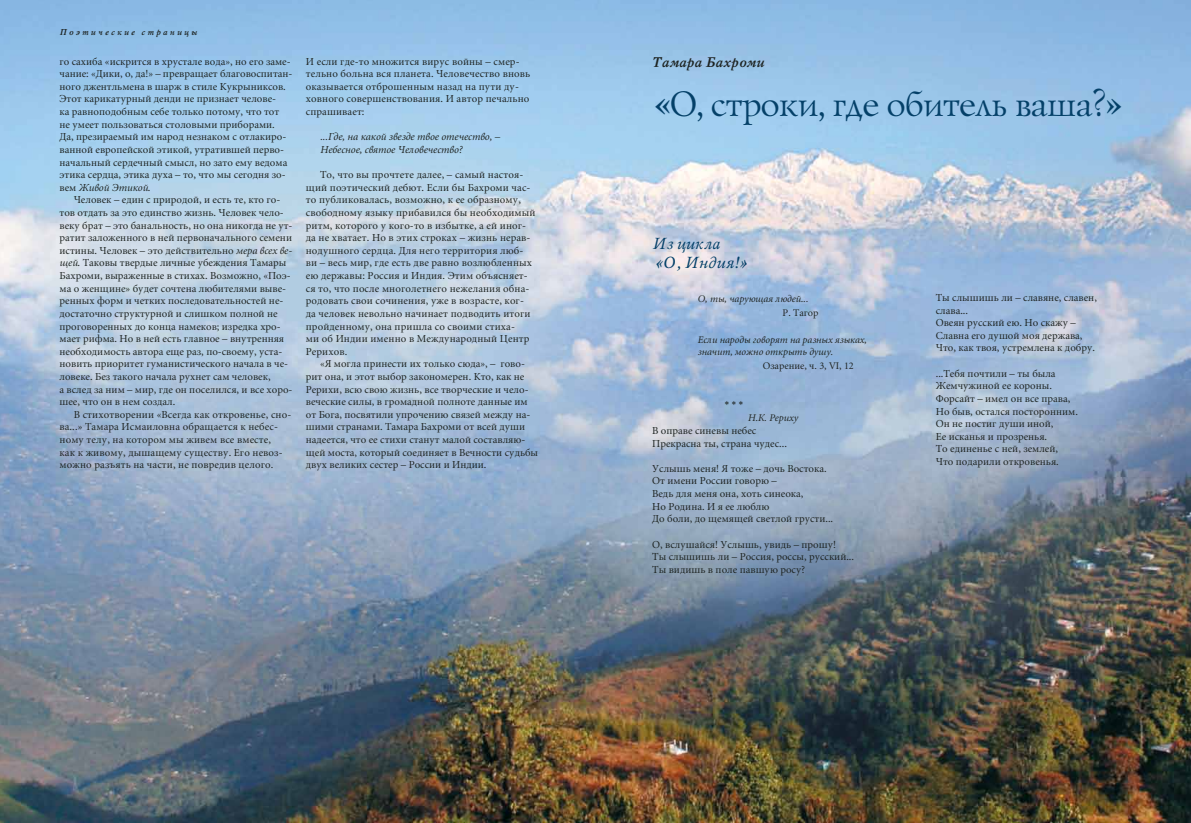
<style>
.page{position:relative;width:1191px;height:823px;background:#fff}
.page>*{position:absolute;margin:0;border:0;box-sizing:border-box;transform-origin:0 0}
.t1{font:36px "Lazurski C";letter-spacing:-.005em;color:#044068}
.t2{font:italic 16px/19px "Mysl C";color:#044068}
.t3{font:italic 700 14px "Mysl C";color:#1d2321}
.t4{font:10.5px/12.6px "Miniature C";color:#1d2321}
.t5{font:italic 10.5px/12.6px "Miniature C";color:#1d2321}
.t6{font:700 10.5px "Lazurski C";color:#1d2321}
.t7{font:italic 10px/12.6px "Miniature C";color:#1d2321}
.t8{font:10px "Miniature C";color:#1d2321}
.t9{font:italic 700 8.5px "Mysl C";letter-spacing:.25em;color:#1d2321}
.s1{font-style:italic}
</style>
<div class="page">
<img style="left:0;top:0;width:1191px;height:822px">
<p class="t9" style="left:60px;top:27px;width:139px">Поэтические страницы</p>
<p class="t4" style="left:60px;top:55px;width:234px">го сахиба «искрится в хрустале вода», но его заме&shy;чание: «Дики, о, да!» – превращает благовоспитан&shy;ного джентльмена в шарж в стиле Кукрыниксов.<br>Этот карикатурный денди не признает челове-<br>ка равноподобным себе только потому, что тот<br>не умеет пользоваться столовыми приборами.<br>Да, презираемый им народ незнаком с отлакиро&shy;ванной европейской этикой, утратившей перво&shy;начальный сердечный смысл, но зато ему ведома этика сердца, этика духа – то, что мы сегодня зо&shy;вем <span class="s1">Живой Этикой</span>.</p>
<p class="t4" style="left:60px;top:194px;width:234px;text-indent:14px">Человек – един с природой, и есть те, кто го&shy;тов отдать за это единство жизнь. Человек чело&shy;веку брат – это банальность, но она никогда не ут&shy;ратит заложенного в ней первоначального семени истины. Человек – это действительно <span class="s1">мера всех ве&shy;щей</span>. Таковы твердые личные убеждения Тамары Бахроми, выраженные в стихах. Возможно, «Поэ&shy;ма о женщине» будет сочтена любителями выве&shy;ренных форм и четких последовательностей не&shy;достаточно структурной и слишком полной не проговоренных до конца намеков; изредка хро&shy;мает рифма. Но в ней есть главное – внутренняя необходимость автора еще раз, по-своему, уста&shy;новить приоритет гуманистического начала в че&shy;ловеке. Без такого начала рухнет сам человек,<br>а вслед за ним – мир, где он поселился, и все хоро&shy;шее, что он в нем создал.</p>
<p class="t4" style="left:60px;top:408px;width:233px;text-indent:14px">В стихотворении «Всегда как откровенье, сно&shy;ва...» Тамара Исмаиловна обращается к небес&shy;ному телу, на котором мы живем все вместе,<br>как к живому, дышащему существу. Его невоз&shy;можно разъять на части, не повредив целого.</p>
<p class="t4" style="left:306px;top:55px;width:226px">И если где-то множится вирус войны – смер&shy;тельно больна вся планета. Человечество вновь оказывается отброшенным назад на пути ду&shy;ховного совершенствования. И автор печально спрашивает:</p>
<p class="t5" style="left:320px;top:131px;width:181px">...Где, на какой звезде твое отечество, –<br>Небесное, святое Человечество?</p>
<p class="t4" style="left:306px;top:169px;width:231px;text-indent:14px">То, что вы прочтете далее, – самый настоя&shy;щий поэтический дебют. Если бы Бахроми час&shy;то публиковалась, возможно, к ее образному, свободному языку прибавился бы необходимый ритм, которого у кого-то в избытке, а ей иног&shy;да не хватает. Но в этих строках – жизнь нерав&shy;нодушного сердца. Для него территория люб&shy;ви – весь мир, где есть две равно возлюбленных ею державы: Россия и Индия. Этим объясняет&shy;ся то, что после многолетнего нежелания обна&shy;родовать свои сочинения, уже в возрасте, ког&shy;да человек невольно начинает подводить итоги пройденному, она пришла со своими стиха-<br>ми об Индии именно в Международный Центр Рерихов.</p>
<p class="t4" style="left:306px;top:358px;width:234px;text-indent:14px">«Я могла принести их только сюда», – гово&shy;рит она, и этот выбор закономерен. Кто, как не Рерихи, всю свою жизнь, все творческие и чело&shy;веческие силы, в громадной полноте данные им от Бога, посвятили упрочению связей между на&shy;шими странами. Тамара Бахроми от всей души надеется, что ее стихи станут малой составляю&shy;щей моста, который соединяет в Вечности судьбы двух великих сестер – России и Индии.</p>
<h3 class="t3" style="left:652px;top:54px;width:113px">Тамара Бахроми</h3>
<h1 class="t1" style="left:652px;top:80px;width:469px">«О, строки, где обитель ваша?»</h1>
<h2 class="t2" style="left:652px;top:234px;width:97px">Из цикла «О, Индия!»</h2>
<p class="t7" style="left:697px;top:292px;width:112px">О, ты, чарующая людей...</p>
<p class="t8" style="left:782px;top:307px;width:37px">Р. Тагор</p>
<p class="t7" style="left:697px;top:333px;width:171px">Если народы говорят на разных языках, значит, можно открыть душу.</p>
<p class="t8" style="left:763px;top:361px;width:93px">Озарение, ч. 3, VI, 12</p>
<p class="t6" style="left:724px;top:398px;width:20px">***</p>
<p class="t7" style="left:747px;top:412px;width:52px">Н.К. Рериху</p>
<p class="t4" style="left:652px;top:424px;width:136px">В оправе синевы небес<br>Прекрасна ты, страна чудес...</p>
<p class="t4" style="left:652px;top:462px;width:182px">Услышь меня! Я тоже – дочь Востока.<br>От имени России говорю –<br>Ведь для меня она, хоть синеока,<br>Но Родина. И я ее люблю<br>До боли, до щемящей светлой грусти...</p>
<p class="t4" style="left:652px;top:538px;width:203px">О, вслушайся! Услышь, увидь – прошу!<br>Ты слышишь ли – Россия, россы, русский...<br>Ты видишь в поле павшую росу?</p>
<p class="t4" style="left:935px;top:291px;width:163px">Ты слышишь ли – славяне, славен, слава...<br>Овеян русский ею. Но скажу –<br>Славна его душой моя держава,<br>Что, как твоя, устремлена к добру.</p>
<p class="t4" style="left:935px;top:367px;width:144px">...Тебя почтили – ты была<br>Жемчужиной ее короны.<br>Форсайт – имел он все права,<br>Но быв, остался посторонним.<br>Он не постиг души иной,<br>Ее исканья и прозренья.<br>То единенье с ней, землей,<br>Что подарили откровенья.</p>
</div>
